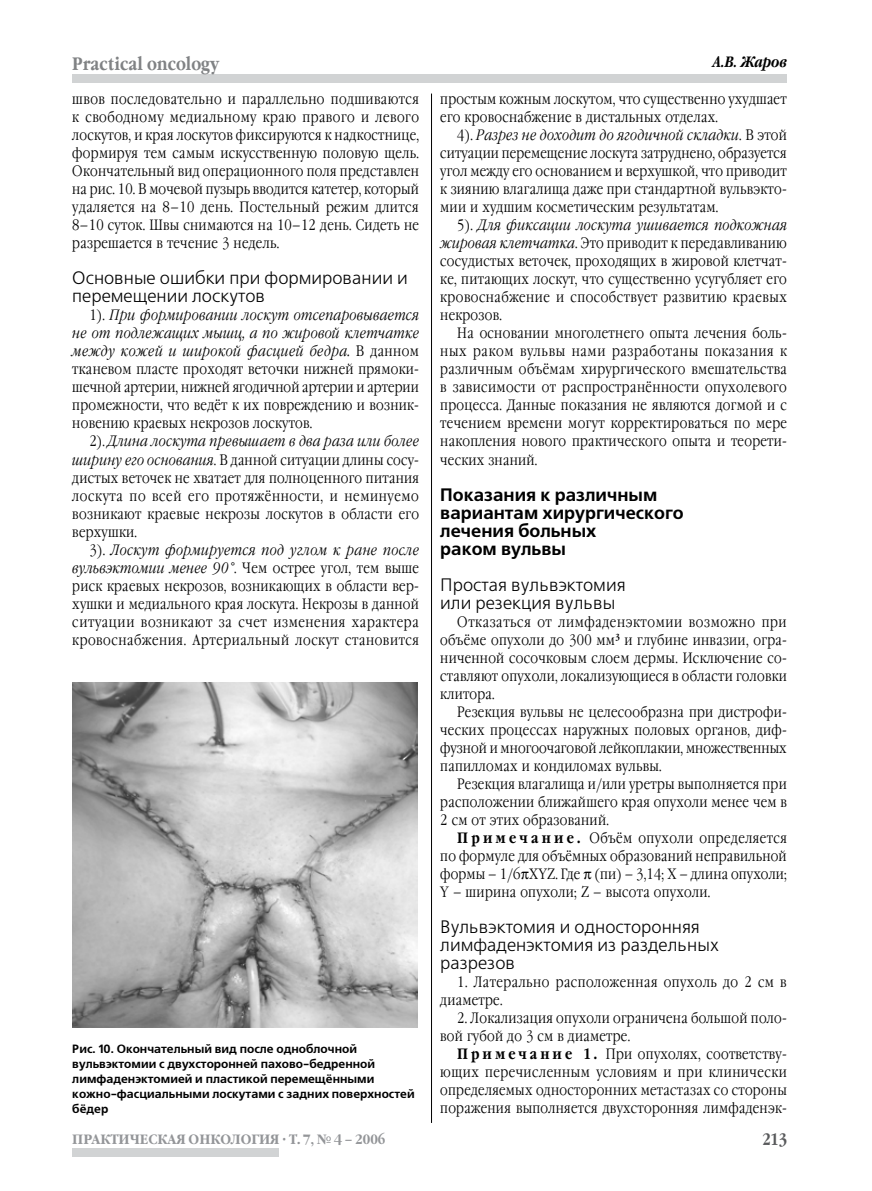
<style>
.page{position:relative;width:872px;height:1191px;background:#fff}
.page>*{position:absolute;margin:0;border:0;box-sizing:border-box;transform-origin:0 0}
.t1{font:18px/18px "Free Set C";color:#000}
.t2{font:700 18px/18px "Free Set C";color:#000}
.t3{font:700 18px "Garamond Narrow C";color:#808284}
.t4{font:700 16.5px "Garamond Narrow C";color:#58595b}
.t5{font:300 15px/18px "Garamond Narrow C";letter-spacing:.02em;color:#000;text-align:justify}
.t6{font:italic 700 15px "Garamond Narrow C";color:#000}
.t7{font:700 13.5px "Garamond C";color:#939598;scale:.9 1}
.t8{font:700 12px/15px "Free Set C";color:#000}
.s1{font-style:italic}
.s2{font-weight:700}
</style>
<div class="page">
<div style="left:72px;top:74px;width:715px;height:9px;background:#d1d3d4"></div>
<div style="left:72px;top:1147px;width:206px;height:9px;background:#d1d3d4"></div>
<img style="left:72px;top:682px;width:346px;height:345px">
<hr style="left:431px;top:94px;width:1px;height:1029px;background:#000">
<p class="t3" style="left:72px;top:53px;width:148px">Practical oncology</p>
<p class="t5" style="left:72px;top:91px;width:348px">швов последовательно и параллельно подшиваются к свободному медиальному краю правого и левого лоскутов, и края лоскутов фиксируются к надкостнице, формируя тем самым искусственную половую щель.<br>Окончательный вид операционного поля представлен на рис. 10. В мочевой пузырь вводится катетер, который удаляется на 8–10 день. Постельный режим длится 8–10 суток. Швы снимаются на 10–12 день. Сидеть не разрешается в течение 3 недель.</p>
<p class="t1" style="left:72px;top:270px;width:337px">Основные ошибки при формировании и перемещении лоскутов</p>
<p class="t5" style="left:72px;top:307px;width:348px;text-indent:17px">1). <span class="s1">При формировании лоскут отсепаровывается не от подлежащих мышц, а по жировой клетчатке между кожей и широкой фасцией бедра.</span> В данном тканевом пласте проходят веточки нижней прямоки&shy;шечной артерии, нижней ягодичной артерии и артерии промежности, что ведёт к их повреждению и возник&shy;новению краевых некрозов лоскутов.</p>
<p class="t5" style="left:72px;top:433px;width:348px;text-indent:17px">2). <span class="s1">Длина лоскута превышает в два раза или более ширину его основания</span>. В данной ситуации длины сосу&shy;дистых веточек не хватает для полноценного питания лоскута по всей его протяжённости, и неминуемо возникают краевые некрозы лоскутов в области его верхушки.</p>
<p class="t5" style="left:72px;top:541px;width:348px;text-indent:17px">3). <span class="s1">Лоскут формируется под углом к ране после вульвэктомии менее 90°</span>. Чем острее угол, тем выше риск краевых некрозов, возникающих в области вер&shy;хушки и медиального края лоскута. Некрозы в данной ситуации возникают за счет изменения характера кровоснабжения. Артериальный лоскут становится</p>
<p class="t8" style="left:72px;top:1041px;width:344px">Рис. 10. Окончательный вид после одноблочной вульвэктомии с двухсторонней пахово-бедренной лимфаденэктомией и пластикой перемещёнными кожно-фасциальными лоскутами с задних поверхностей бёдер</p>
<p class="t6" style="left:713px;top:54px;width:75px">А.В. Жаров</p>
<p class="t5" style="left:440px;top:91px;width:348px">простым кожным лоскутом, что существенно ухудшает его кровоснабжение в дистальных отделах.</p>
<p class="t5" style="left:440px;top:127px;width:348px;text-indent:17px">4). <span class="s1">Разрез не доходит до ягодичной складки</span>. В этой ситуации перемещение лоскута затруднено, образуется угол между его основанием и верхушкой, что приводит к зиянию влагалища даже при стандартной вульвэкто&shy;мии и худшим косметическим результатам.</p>
<p class="t5" style="left:440px;top:217px;width:348px;text-indent:17px">5). <span class="s1">Для фиксации лоскута ушивается подкожная жировая клетчатка</span>. Это приводит к передавливанию сосудистых веточек, проходящих в жировой клетчат&shy;ке, питающих лоскут, что существенно усугубляет его кровоснабжение и способствует развитию краевых некрозов.</p>
<p class="t5" style="left:440px;top:325px;width:348px;text-indent:17px">На основании многолетнего опыта лечения боль&shy;ных раком вульвы нами разработаны показания к различным объёмам хирургического вмешательства в зависимости от распространённости опухолевого процесса. Данные показания не являются догмой и с течением времени могут корректироваться по мере накопления нового практического опыта и теорети&shy;ческих знаний.</p>
<p class="t2" style="left:440px;top:486px;width:245px">Показания к различным вариантам хирургического лечения больных<br>раком вульвы</p>
<p class="t1" style="left:440px;top:576px;width:187px">Простая вульвэктомия или резекция вульвы</p>
<p class="t5" style="left:440px;top:613px;width:348px;text-indent:17px">Отказаться от лимфаденэктомии возможно при объёме опухоли до 300 мм<sup>3</sup> и глубине инвазии, огра&shy;ниченной сосочковым слоем дермы. Исключение со&shy;ставляют опухоли, локализующиеся в области головки клитора.</p>
<p class="t5" style="left:440px;top:703px;width:348px;text-indent:17px">Резекция вульвы не целесообразна при дистрофи&shy;ческих процессах наружных половых органов, диф&shy;фузной и многоочаговой лейкоплакии, множественных папилломах и кондиломах вульвы.</p>
<p class="t5" style="left:440px;top:775px;width:348px;text-indent:17px">Резекция влагалища и/или уретры выполняется при расположении ближайшего края опухоли менее чем в 2 см от этих образований.</p>
<p class="t5" style="left:440px;top:829px;width:348px;text-indent:17px"><span class="s2">П р и м е ч а н и е .</span> Объём опухоли определяется по формуле для объёмных образований неправильной формы – 1/6 XYZ. Где (пи) – 3,14; Х – длина опухоли; Y – ширина опухоли; Z – высота опухоли.</p>
<p class="t1" style="left:440px;top:918px;width:280px">Вульвэктомия и односторонняя лимфаденэктомия из раздельных разрезов</p>
<p class="t5" style="left:440px;top:973px;width:348px;text-indent:17px">1. Латерально расположенная опухоль до 2 см в диаметре.</p>
<p class="t5" style="left:440px;top:1009px;width:348px;text-indent:17px">2. Локализация опухоли ограничена большой поло&shy;вой губой до 3 см в диаметре.</p>
<p class="t5" style="left:440px;top:1045px;width:348px;text-indent:17px"><span class="s2">П р и м е ч а н и е 1 .</span> При опухолях, соответству&shy;ющих перечисленным условиям и при клинически определяемых односторонних метастазах со стороны поражения выполняется двухсторонняя лимфаденэк-</p>
<p class="t7" style="left:72px;top:1131px;width:349px">ПРАКТИЧЕСКАЯ ОНКОЛОГИЯ · Т. 7, № 4 – 2006</p>
<p class="t4" style="left:762px;top:1130px;width:26px">213</p>
</div>
